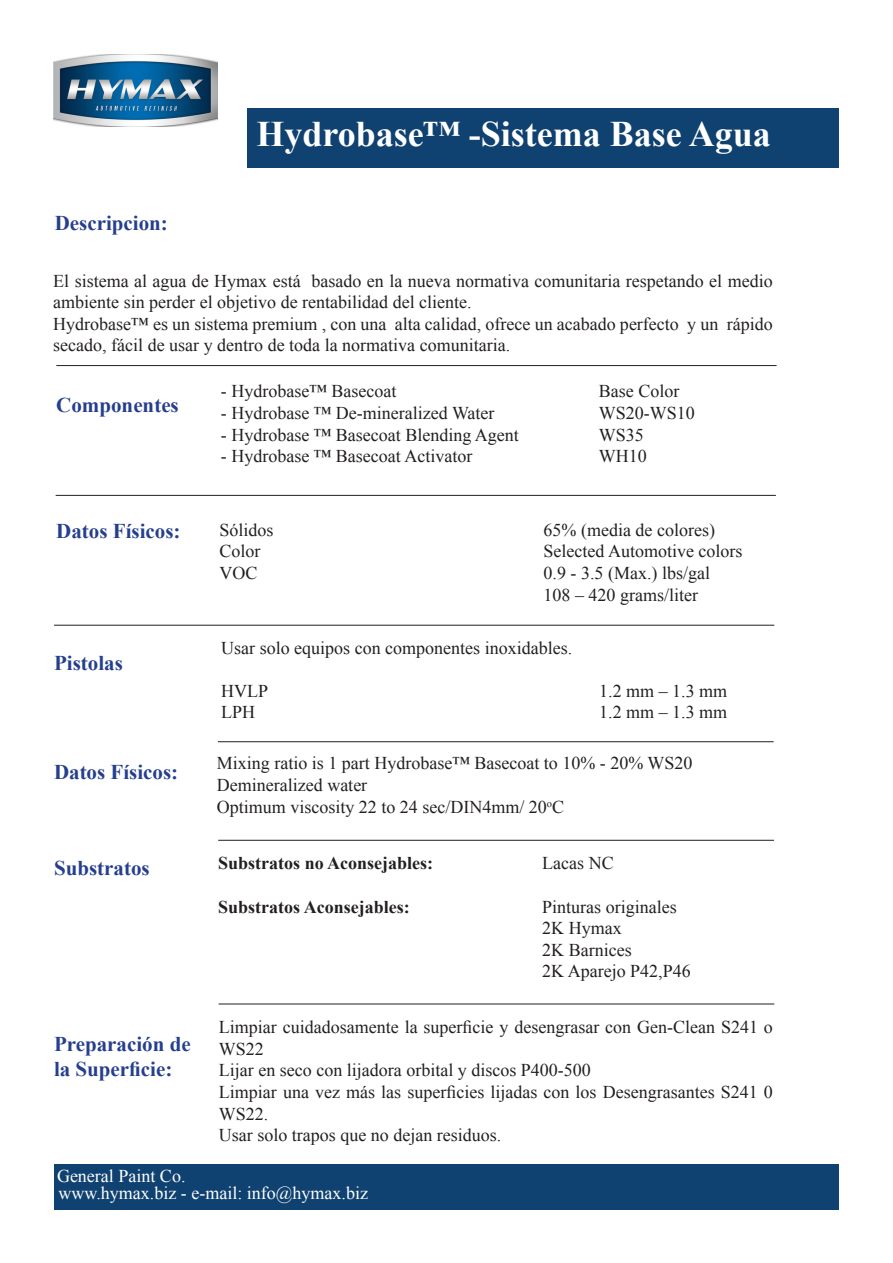
<style>
.page{position:relative;width:893px;height:1263px;background:#fff}
.page>*{position:absolute;margin:0;border:0;box-sizing:border-box;transform-origin:0 0}
.t1{font:700 36px "Times New Roman";color:#fff}
.t2{font:700 21px/25.2px "Times New Roman";color:#253f8e}
.t3{font:18px/21.6px "Times New Roman";color:#231f20}
.t4{font:18px "Times New Roman";color:#fff}
.t5{font:700 18px "Times New Roman";color:#231f20}
</style>
<div class="page">
<div style="left:54px;top:1164px;width:785px;height:46px;background:#104271"></div>
<div style="left:247px;top:108px;width:592px;height:59px;background:#104271"></div>
<hr style="left:56px;top:365px;width:721px;height:1px;background:#231f20">
<hr style="left:56px;top:495px;width:720px;height:1px;background:#231f20">
<hr style="left:54px;top:625px;width:720px;height:1px;background:#231f20">
<hr style="left:219px;top:1004px;width:555px;height:1px;background:#231f20">
<hr style="left:218px;top:741px;width:556px;height:1px;background:#231f20">
<img style="left:53px;top:54px;width:164px;height:72px">
<hr style="left:218px;top:840px;width:556px;height:1px;background:#231f20">
<p class="t1" style="left:256px;top:109px;width:516px">Hydrobase™ -Sistema Base Agua</p>
<p class="t2" style="left:55px;top:210px;width:115px">Descripcion:</p>
<p class="t3" style="left:53px;top:269px;width:721px">El sistema al agua de Hymax está basado en la nueva normativa comunitaria respetando el medio ambiente sin perder el objetivo de rentabilidad del cliente.</p>
<p class="t3" style="left:53px;top:313px;width:721px">Hydrobase™ es un sistema premium , con una alta calidad, ofrece un acabado perfecto y un rápido secado, fácil de usar y dentro de toda la normativa comunitaria.</p>
<p class="t2" style="left:56px;top:392px;width:124px">Componentes</p>
<p class="t2" style="left:56px;top:517px;width:126px">Datos Físicos:</p>
<p class="t2" style="left:54px;top:650px;width:70px">Pistolas</p>
<p class="t2" style="left:54px;top:759px;width:126px">Datos Físicos:</p>
<p class="t2" style="left:54px;top:855px;width:97px">Substratos</p>
<p class="t2" style="left:54px;top:1031px;width:138px">Preparación de la Superficie:</p>
<p class="t3" style="left:221px;top:380px;width:177px">- Hydrobase™ Basecoat</p>
<p class="t3" style="left:599px;top:380px;width:82px">Base Color</p>
<p class="t3" style="left:221px;top:402px;width:275px">- Hydrobase ™ De-mineralized Water</p>
<p class="t3" style="left:599px;top:402px;width:97px">WS20-WS10</p>
<p class="t3" style="left:221px;top:423px;width:300px">- Hydrobase ™ Basecoat Blending Agent</p>
<p class="t3" style="left:599px;top:423px;width:46px">WS35</p>
<p class="t3" style="left:221px;top:445px;width:253px">- Hydrobase ™ Basecoat Activator</p>
<p class="t3" style="left:599px;top:445px;width:49px">WH10</p>
<p class="t3" style="left:219px;top:519px;width:56px">Sólidos</p>
<p class="t3" style="left:543px;top:519px;width:173px">65% (media de colores)</p>
<p class="t3" style="left:219px;top:540px;width:43px">Color</p>
<p class="t3" style="left:543px;top:540px;width:200px">Selected Automotive colors</p>
<p class="t3" style="left:219px;top:562px;width:39px">VOC</p>
<p class="t3" style="left:543px;top:562px;width:168px">0.9 - 3.5 (Max.) lbs/gal</p>
<p class="t3" style="left:543px;top:583px;width:156px">108 – 420 grams/liter</p>
<p class="t3" style="left:221px;top:637px;width:352px">Usar solo equipos con componentes inoxidables.</p>
<p class="t3" style="left:221px;top:680px;width:48px">HVLP</p>
<p class="t3" style="left:599px;top:680px;width:130px">1.2 mm – 1.3 mm</p>
<p class="t3" style="left:221px;top:701px;width:36px">LPH</p>
<p class="t3" style="left:599px;top:701px;width:130px">1.2 mm – 1.3 mm</p>
<p class="t3" style="left:217px;top:752px;width:477px">Mixing ratio is 1 part Hydrobase™ Basecoat to 10% - 20% WS20</p>
<p class="t3" style="left:217px;top:774px;width:152px">Demineralized water</p>
<p class="t3" style="left:217px;top:795px;width:349px">Optimum viscosity 22 to 24 sec/DIN4mm/ 20<sup>o</sup>C</p>
<p class="t5" style="left:218px;top:851px;width:217px">Substratos no Aconsejables:</p>
<p class="t3" style="left:542px;top:852px;width:73px">Lacas NC</p>
<p class="t5" style="left:218px;top:894px;width:193px">Substratos Aconsejables:</p>
<p class="t3" style="left:542px;top:895px;width:136px">Pinturas originales</p>
<p class="t3" style="left:542px;top:917px;width:81px">2K Hymax</p>
<p class="t3" style="left:542px;top:939px;width:91px">2K Barnices</p>
<p class="t3" style="left:542px;top:960px;width:150px">2K Aparejo P42,P46</p>
<p class="t3" style="left:219px;top:1016px;width:555px">Limpiar cuidadosamente la superficie y desengrasar con Gen-Clean S241 o<br>WS22</p>
<p class="t3" style="left:219px;top:1059px;width:373px">Lijar en seco con lijadora orbital y discos P400-500</p>
<p class="t3" style="left:219px;top:1081px;width:555px">Limpiar una vez más las superficies lijadas con los Desengrasantes S241 0<br>WS22.</p>
<p class="t3" style="left:219px;top:1124px;width:284px">Usar solo trapos que no dejan residuos.</p>
<p class="t4" style="left:57px;top:1164px;width:130px">General Paint Co.</p>
<p class="t4" style="left:59px;top:1181px;width:311px">www.hymax.biz - e-mail: info@hymax.biz</p>
</div>
